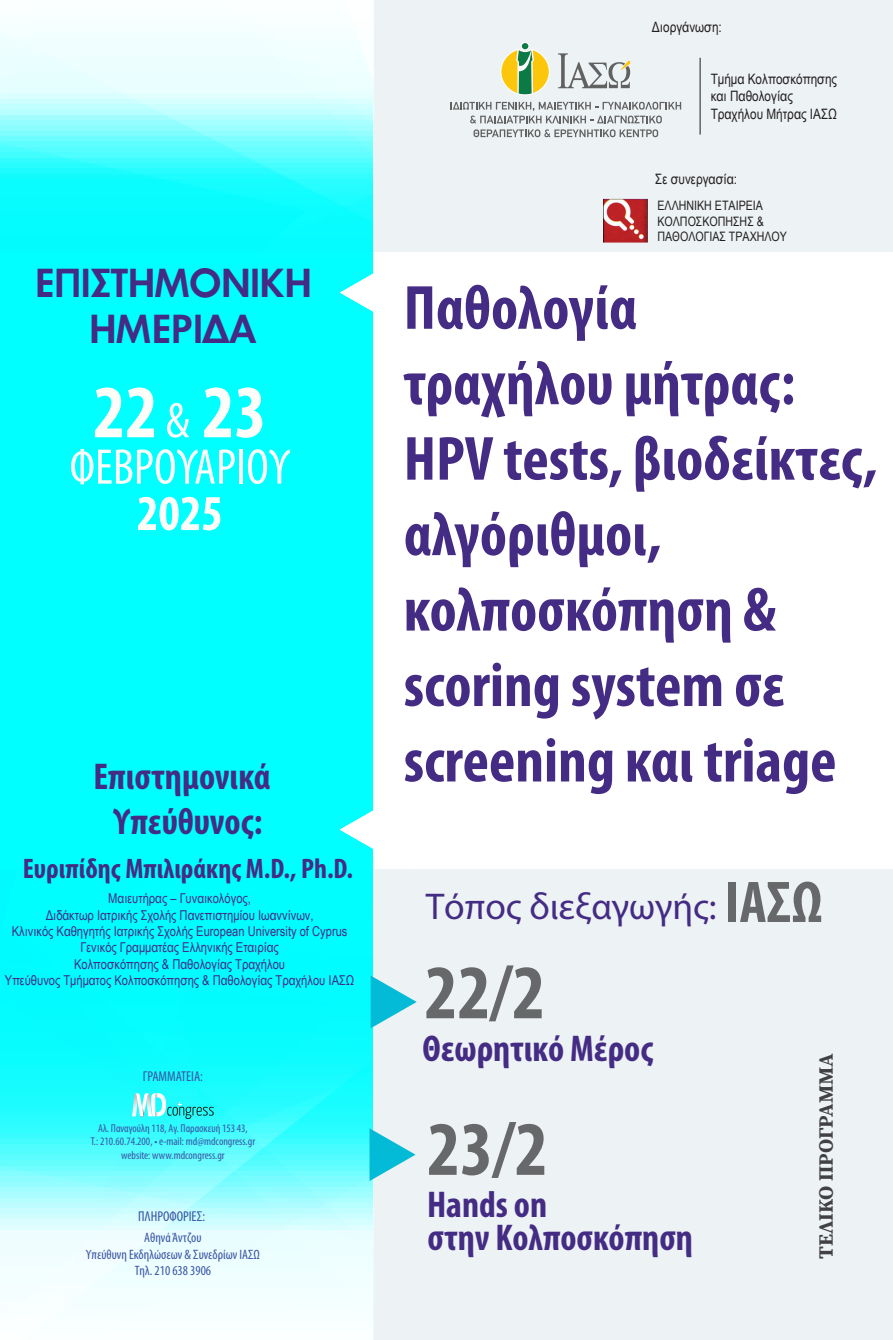
<style>
.page{position:relative;width:893px;height:1340px;background:#fff}
.page>*{position:absolute;margin:0;border:0;box-sizing:border-box;transform-origin:0 0}
.t1{font:700 condensed 77.4px/156.6px "Myriad Pro";color:#67686a}
.t2{font:700 condensed 75.6px "Myriad Pro";color:#fcfdf9}
.t3{font:700 condensed 62.77px/75.4px "Myriad Pro";color:#442c84}
.t4{font:condensed 50.4px "Myriad Pro";color:#fcfdf9}
.t5{font:700 condensed 50.4px "Myriad Pro";color:#fcfdf9}
.t6{font:40.73px/45.2px "UB Future Bold";color:#442c84;text-align:center}
.t7{font:700 condensed 37.35px/44.1px "Myriad Pro";color:#442c84;text-align:center}
.t8{font:700 37.35px "PF Bell Gothic Text";color:#442c84}
.t9{font:700 condensed 28.35px "Myriad Pro";color:#442c84}
.t10{font:700 20.25px "Source Serif Pro";color:#414042}
.t11{font:14.4px/17.1px "Arial Narrow";color:#231f20}
.t12{font:condensed 14.4px "Myriad Pro";color:#3a54a4}
.t13{font:13.5px/16.4px "Arial Narrow";color:#442c84;text-align:center}
.t14{font:condensed 13.5px/16.4px "Myriad Pro";color:#3a54a4;text-align:center}
.t15{font:13.05px/15.5px "Arial Narrow";color:#231f20}
.t16{font:condensed 11.25px/13.5px "Myriad Pro";color:#3a54a4;text-align:center}
.s1{font-weight:400;font-size:50.4px}
.s2{font-family:"Myriad Pro";font-stretch:condensed;font-size:59.18px;color:#67686a}
</style>
<div class="page">
<div style="left:0;top:0;width:893px;height:1339px;background:#edf2f4"></div>
<div style="left:0;top:252px;width:893px;height:616px;background:#fff"></div>
<svg style="left:373px;top:868px;width:37px;height:1px"></svg>
<svg style="left:0;top:0;width:373px;height:541px;fill:#02ffff"></svg>
<div style="left:27px;top:493px;width:346px;height:386px;background:#0ff"></div>
<svg style="left:107px;top:879px;width:266px;height:460px"></svg>
<svg style="left:0;top:541px;width:107px;height:798px;fill:#00feff"></svg>
<hr style="left:700px;top:58px;width:1px;height:77px;background:#211d1e">
<svg style="left:132px;top:1093px;width:82px;height:25px"></svg>
<img style="left:603px;top:198px;width:45px;height:45px">
<svg style="left:558px;top:53px;width:73px;height:35px"></svg>
<div style="left:521px;top:42px;width:8px;height:8px;background:#fff;border-radius:50%"></div>
<svg style="left:500px;top:43px;width:50px;height:52px"></svg>
<svg style="left:451px;top:102px;width:230px;height:21px"></svg>
<svg style="left:474px;top:129px;width:184px;height:8px"></svg>
<svg style="left:371px;top:975px;width:46px;height:53px"></svg>
<svg style="left:369px;top:1128px;width:47px;height:52px"></svg>
<h3 class="t6" style="left:33px;top:261px;width:278px">ΕΠΙΣΤΗΜΟΝΙΚΗ<br>ΗΜΕΡΙΔΑ</h3>
<h2 class="t2" style="left:93px;top:365px;width:175px">22 <span class="s1">&amp;</span> 23</h2>
<h3 class="t4" style="left:70px;top:436px;width:222px">ΦΕΒΡΟΥΑΡΙΟΥ</h3>
<h3 class="t5" style="left:137px;top:482px;width:88px">2025</h3>
<h3 class="t7" style="left:94px;top:754px;width:178px">Επιστημονικά<br>Υπεύθυνος:</h3>
<h3 class="t9" style="left:23px;top:850px;width:332px">Ευριπίδης Μπιλιράκης M.D., Ph.D.</h3>
<p class="t13" style="left:5px;top:889px;width:351px">Μαιευτήρας – Γυναικολόγος,<br>Διδάκτωρ Ιατρικής Σχολής Πανεπιστημίου Ιωαννίνων,<br>Κλινικός Καθηγητής Ιατρικής Σχολής European University of Cyprus Γενικός Γραμματέας Ελληνικής Εταιρίας<br>Κολποσκόπησης &amp; Παθολογίας Τραχήλου<br>Υπεύθυνος Τμήματος Κολποσκόπησης &amp; Παθολογίας Τραχήλου ΙΑΣΩ</p>
<p class="t12" style="left:143px;top:1067px;width:62px">ΓΡΑΜΜΑΤΕΙΑ:</p>
<p class="t16" style="left:91px;top:1121px;width:166px">Αλ. Παναγούλη 118, Αγ. Παρασκευή 153 43,<br>Τ.: 210.60.74.200, • e-mail: md@mdcongress.gr website: www.mdcongress.gr</p>
<p class="t12" style="left:138px;top:1207px;width:69px">ΠΛΗΡΟΦΟΡΙΕΣ:</p>
<p class="t14" style="left:86px;top:1229px;width:175px">Αθηνά Άντζου<br>Υπεύθυνη Εκδηλώσεων &amp; Συνεδρίων ΙΑΣΩ<br>Τηλ. 210 638 3906</p>
<p class="t11" style="left:652px;top:18px;width:71px">Διοργάνωση:</p>
<p class="t11" style="left:711px;top:70px;width:128px">Τμήμα Κολποσκόπησης και Παθολογίας<br>Τραχήλου Μήτρας ΙΑΣΩ</p>
<p class="t11" style="left:655px;top:170px;width:83px">Σε συνεργασία:</p>
<p class="t15" style="left:657px;top:197px;width:131px">ΕΛΛΗΝΙΚΗ ΕΤΑΙΡΕΙΑ<br>ΚΟΛΠΟΣΚΟΠΗΣΗΣ &amp;<br>ΠΑΘΟΛΟΓΙΑΣ ΤΡΑΧΗΛΟΥ</p>
<h3 class="t3" style="left:404px;top:269px;width:475px">Παθολογία<br>τραχήλου μήτρας:<br>HPV tests, βιοδείκτες, αλγόριθμοι, κολποσκόπηση &amp; scoring system σε screening και triage</h3>
<h3 class="t8" style="left:426px;top:883px;width:399px">Τόπος διεξαγωγής: <span class="s2">ΙΑΣΩ</span></h3>
<h1 class="t1" style="left:425px;top:912px;width:125px">22/2<br>23/2</h1>
<h3 class="t7" style="left:422px;top:1025px;width:233px">Θεωρητικό Μέρος</h3>
<h3 class="t7" style="left:427px;top:1186px;width:267px;line-height:33.3px;text-align:left">Hands on<br>στην Κολποσκόπηση</h3>
<h3 class="t10" style="left:812px;top:1258px;width:207px;rotate:-90deg">ΤΕΛΙΚΟ ΠΡΟΓΡΑΜΜΑ</h3>
</div>
